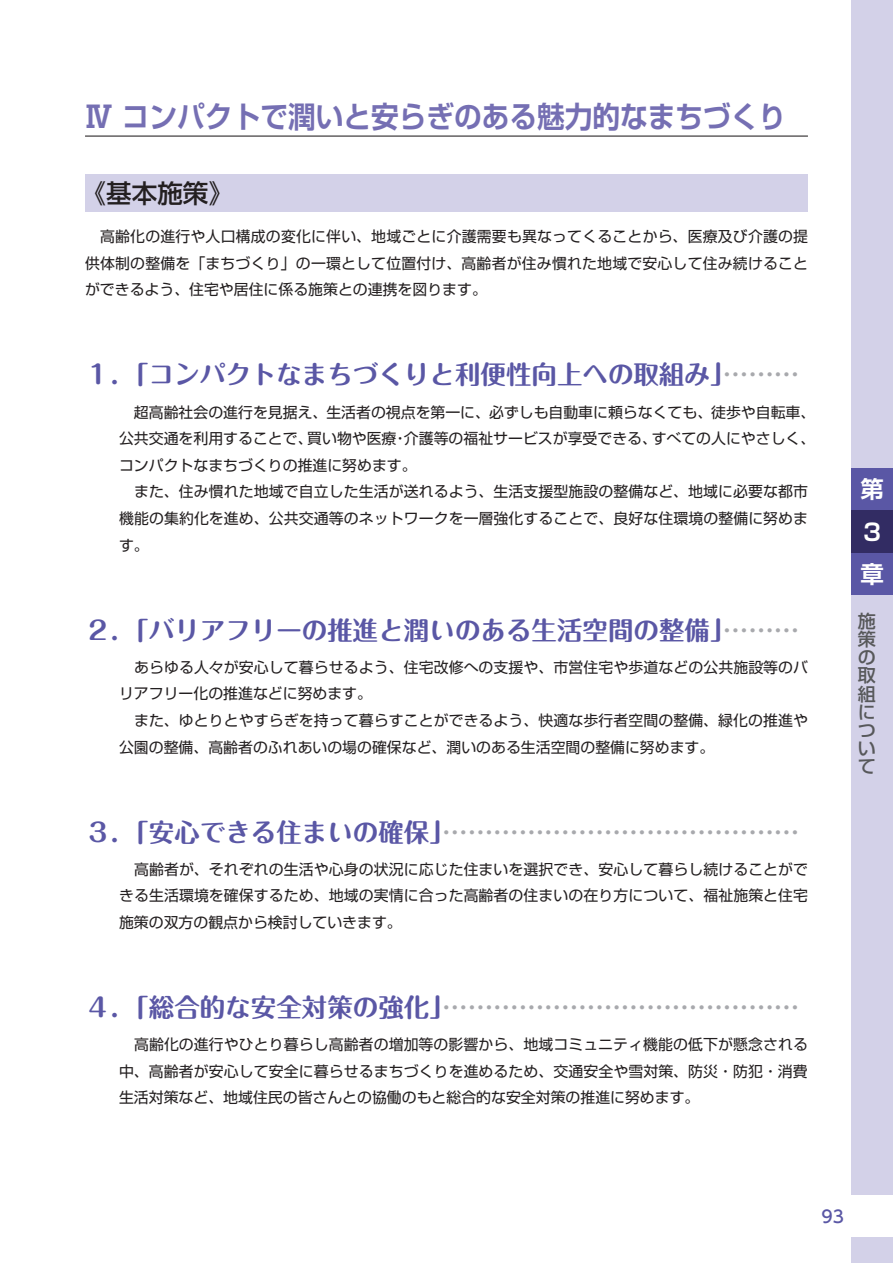
<style>
.page{position:relative;width:893px;height:1263px;background:#fff}
.page>*{position:absolute;margin:0;border:0;box-sizing:border-box;transform-origin:0 0}
.t1{font:700 29.7px "Shin Go Pro De";color:#756fb3;scale:.93 1}
.t2{font:700 25.5px "Maru Fo Pro";color:#5a57a5}
.t3{font:500 25.5px "Shin Go Pro";color:#231f20}
.t4{font:700 23.4px/42.5px "Shin Go Pro De";color:#fff}
.t5{font:500 18px/18px "Shin Go Pro";color:#57585a;text-align:justify}
.t6{font:500 16.95px "UD Shin Go Pro";color:#5a57a5}
.t7{font:14.85px/26.5px "Shin Go Pro";color:#231f20;text-align:justify}
.s1{font-family:"Shin Go Pro De";color:#a8a9ad}
</style>
<div class="page">
<hr style="left:85px;top:136px;width:723px;height:1px;background:#231f20">
<div style="left:85px;top:175px;width:723px;height:37px;background:#d3d1e8"></div>
<div style="left:851px;top:0;width:42px;height:468px;background:#d3d1e8"></div>
<div style="left:851px;top:468px;width:42px;height:42px;background:#5a57a5"></div>
<div style="left:851px;top:510px;width:42px;height:43px;background:#322c63"></div>
<div style="left:851px;top:553px;width:42px;height:42px;background:#5a57a5"></div>
<div style="left:851px;top:595px;width:42px;height:600px;background:#d3d1e8"></div>
<div style="left:851px;top:1237px;width:42px;height:26px;background:#d3d1e8"></div>
<h1 class="t1" style="left:85px;top:93px;width:756px">Ⅳ コンパクトで潤いと安らぎのある魅力的なまちづくり</h1>
<h2 class="t3" style="left:81px;top:173px;width:155px">《基本施策》</h2>
<p class="t7" style="left:85px;top:221px;width:725px">　高齢化の進行や人口構成の変化に伴い、地域ごとに介護需要も異なってくることから、医療及び介護の提供体制の整備を「まちづくり」の一環として位置付け、高齢者が住み慣れた地域で安心して住み続けることができるよう、住宅や居住に係る施策との連携を図ります。</p>
<h2 class="t2" style="left:85px;top:354px;width:716px">１．「コンパクトなまちづくりと利便性向上への取組み」<span class="s1">………</span></h2>
<p class="t7" style="left:119px;top:397px;width:698px;text-align:left">　超高齢社会の進行を見据え、生活者の視点を第一に、必ずしも自動車に頼らなくても、徒歩や自転車、公共交通を利用することで、買い物や医療・介護等の福祉サービスが享受できる、すべての人にやさしく、コンパクトなまちづくりの推進に努めます。<br>　また、住み慣れた地域で自立した生活が送れるよう、生活支援型施設の整備など、地域に必要な都市機能の集約化を進め、公共交通等のネットワークを一層強化することで、良好な住環境の整備に努めます。</p>
<h2 class="t2" style="left:85px;top:610px;width:716px">２．「バリアフリーの推進と潤いのある生活空間の整備」<span class="s1">………</span></h2>
<p class="t7" style="left:119px;top:652px;width:691px;text-align:left">　あらゆる人々が安心して暮らせるよう、住宅改修への支援や、市営住宅や歩道などの公共施設等のバリアフリー化の推進などに努めます。<br>　また、ゆとりとやすらぎを持って暮らすことができるよう、快適な歩行者空間の整備、緑化の推進や公園の整備、高齢者のふれあいの場の確保など、潤いのある生活空間の整備に努めます。</p>
<h2 class="t2" style="left:85px;top:811px;width:716px">３．「安心できる住まいの確保」<span class="s1">……………………………………</span></h2>
<p class="t7" style="left:119px;top:854px;width:691px">　高齢者が、それぞれの生活や心身の状況に応じた住まいを選択でき、安心して暮らし続けることができる生活環境を確保するため、地域の実情に合った高齢者の住まいの在り方について、福祉施策と住宅施策の双方の観点から検討していきます。</p>
<h2 class="t2" style="left:85px;top:987px;width:716px">４．「総合的な安全対策の強化」<span class="s1">……………………………………</span></h2>
<p class="t7" style="left:119px;top:1029px;width:690px">　高齢化の進行やひとり暮らし高齢者の増加等の影響から、地域コミュニティ機能の低下が懸念される中、高齢者が安心して安全に暮らせるまちづくりを進めるため、交通安全や雪対策、防災・防犯・消費生活対策など、地域住民の皆さんとの協働のもと総合的な安全対策の推進に努めます。</p>
<h3 class="t4" style="left:860px;top:465px;width:24px">第<br>３章</h3>
<p class="t5" style="left:858px;top:610px;width:19px">施策の取組について</p>
<p class="t6" style="left:822px;top:1202px;width:24px">93</p>
</div>
